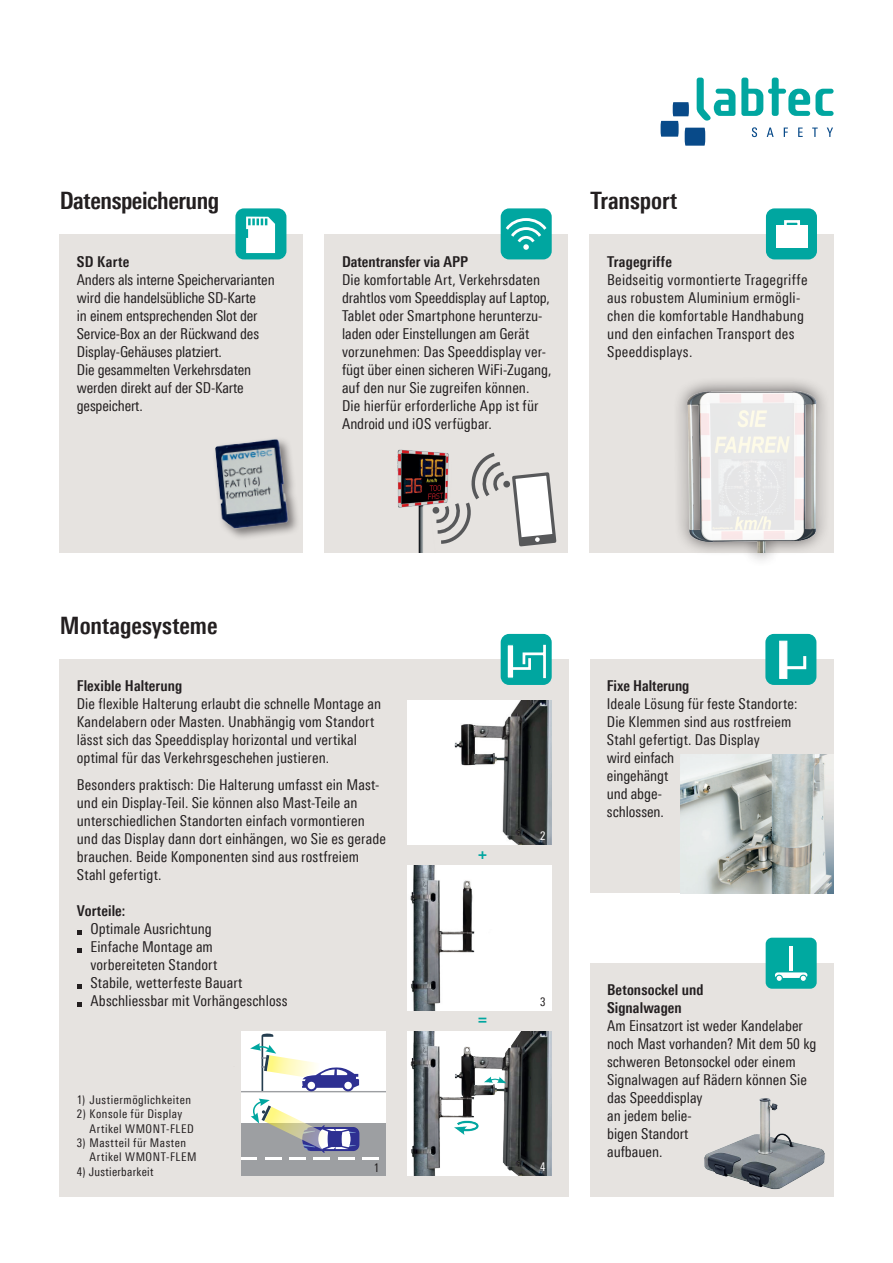
<style>
.page{position:relative;width:893px;height:1263px;background:#fff}
.page>*{position:absolute;margin:0;border:0;box-sizing:border-box;transform-origin:0 0}
.t1{font:700 24px "Linotype Univers 620 Cn";letter-spacing:-.005em;color:#231f20}
.t2{font:15px/18px "Linotype Univers 420 Cn";letter-spacing:.005em;color:#231f20}
.t3{font:700 15px "Linotype Univers 620 Cn";letter-spacing:.005em;color:#231f20}
.t4{font:700 15px "Linotype Univers 620 Cn";color:#00a6a0}
.t5{font:12px "Linotype Univers 420 Cn";letter-spacing:.04em;color:#231f20}
.t6{font:12px "Linotype Univers 420 Cn";color:#fff}
.s1{font-family:"Linotype Univers 620 Cn";font-weight:700}
</style>
<div class="page">
<svg style="left:661px;top:78px;width:74px;height:68px"></svg>
<svg style="left:741px;top:78px;width:93px;height:38px"></svg>
<svg style="left:752px;top:127px;width:5px;height:10px"></svg>
<svg style="left:767px;top:128px;width:7px;height:9px"></svg>
<svg style="left:784px;top:128px;width:4px;height:9px"></svg>
<svg style="left:798px;top:128px;width:5px;height:9px"></svg>
<svg style="left:812px;top:128px;width:6px;height:9px"></svg>
<svg style="left:827px;top:128px;width:6px;height:9px"></svg>
<div style="left:59px;top:659px;width:509px;height:538px;background:#e6e3e0"></div>
<div style="left:241px;top:1091px;width:145px;height:85px;background:#fff"></div>
<div style="left:241px;top:1124px;width:145px;height:52px;background:#9d9fa2"></div>
<hr style="left:314px;top:1157px;width:16px;height:3px;background:#fff">
<hr style="left:289px;top:1157px;width:16px;height:3px;background:#fff">
<hr style="left:338px;top:1157px;width:16px;height:3px;background:#fff">
<hr style="left:265px;top:1157px;width:16px;height:3px;background:#fff">
<hr style="left:241px;top:1157px;width:16px;height:3px;background:#fff">
<hr style="left:363px;top:1157px;width:16px;height:3px;background:#fff">
<div style="left:241px;top:1031px;width:145px;height:65px;background:#fff"></div>
<hr style="left:241px;top:1091px;width:145px;height:1px;background:#9d9fa2">
<img style="left:407px;top:1031px;width:145px;height:145px">
<img style="left:407px;top:700px;width:145px;height:145px">
<img style="left:407px;top:865px;width:145px;height:145px">
<div style="left:325px;top:234px;width:243px;height:319px;background:#e6e3e0"></div>
<div style="left:59px;top:234px;width:244px;height:319px;background:#e6e3e0"></div>
<div style="left:590px;top:659px;width:244px;height:234px;background:#e6e3e0"></div>
<div style="left:590px;top:234px;width:244px;height:319px;background:#e6e3e0"></div>
<div style="left:590px;top:963px;width:243px;height:234px;background:#e6e3e0"></div>
<svg style="left:77px;top:930px;width:4px;height:4px"></svg>
<svg style="left:77px;top:948px;width:4px;height:4px"></svg>
<svg style="left:77px;top:984px;width:4px;height:4px"></svg>
<svg style="left:77px;top:1002px;width:4px;height:4px"></svg>
<img style="left:215px;top:439px;width:83px;height:99px">
<img style="left:680px;top:754px;width:153px;height:139px">
<img style="left:704px;top:1098px;width:121px;height:92px">
<div style="left:673px;top:376px;width:158px;height:191px;background:#231f20;opacity:.75"></div>
<img style="left:688px;top:386px;width:135px;height:167px">
<svg style="left:700px;top:393px;width:103px;height:147px"></svg>
<div style="left:766px;top:938px;width:51px;height:51px;background:#00a9a0;border-radius:6px"></div>
<hr style="left:790px;top:946px;width:3px;height:27px;background:#fff">
<div style="left:774px;top:972px;width:34px;height:7px;background:#fff;border-radius:4px"></div>
<div style="left:773px;top:971px;width:36px;height:8px;border:2px solid #00a6a0;border-radius:4px"></div>
<svg style="left:776px;top:975px;width:6px;height:5px"></svg>
<div style="left:775px;top:975px;width:8px;height:7px;border:1px solid #00a6a0;border-radius:50%"></div>
<svg style="left:800px;top:975px;width:6px;height:5px"></svg>
<div style="left:800px;top:975px;width:7px;height:7px;border:1px solid #00a6a0;border-radius:50%"></div>
<img style="left:397px;top:449px;width:35px;height:104px">
<svg style="left:432px;top:452px;width:125px;height:95px"></svg>
<div style="left:235px;top:208px;width:51px;height:51px;background:#00a6a0;border-radius:8px"></div>
<svg style="left:246px;top:217px;width:29px;height:36px"></svg>
<div style="left:501px;top:208px;width:51px;height:51px;background:#00a6a0;border-radius:8px"></div>
<svg style="left:505px;top:218px;width:42px;height:32px"></svg>
<div style="left:766px;top:208px;width:51px;height:51px;background:#00a6a0;border-radius:8px"></div>
<div style="left:776px;top:225px;width:31px;height:23px;background:#fff"></div>
<div style="left:784px;top:220px;width:16px;height:8px;border:3px solid #fff"></div>
<div style="left:765px;top:634px;width:51px;height:51px;background:#00a6a0;border-radius:8px"></div>
<div style="left:779px;top:641px;width:8px;height:38px;background:#fff;border:1px solid #fff"></div>
<svg style="left:779px;top:653px;width:28px;height:18px"></svg>
<div style="left:501px;top:634px;width:51px;height:51px;background:#00a6a0;border-radius:8px"></div>
<svg style="left:507px;top:644px;width:39px;height:35px"></svg>
<svg style="left:250px;top:1033px;width:109px;height:58px"></svg>
<svg style="left:251px;top:1098px;width:108px;height:55px"></svg>
<p class="t1" style="left:60px;top:186px;width:161px">Datenspeicherung</p>
<p class="t1" style="left:590px;top:186px;width:88px">Transport</p>
<p class="t2" style="left:77px;top:252px;width:199px"><span class="s1">SD Karte<br></span>Anders als interne Speichervarianten wird die handelsübliche SD-Karte</p>
<p class="t2" style="left:77px;top:306px;width:184px;text-align:justify">in einem entsprechenden Slot der Service-Box an der Rückwand des Display-Gehäuses platziert.</p>
<p class="t2" style="left:77px;top:360px;width:176px">Die gesammelten Verkehrsdaten werden direkt auf der SD-Karte gespeichert.</p>
<p class="t2" style="left:342px;top:252px;width:209px"><span class="s1">Datentransfer via APP<br></span>Die komfortable Art, Verkehrsdaten drahtlos vom Speeddisplay auf Laptop,</p>
<p class="t2" style="left:342px;top:306px;width:202px">Tablet oder Smartphone herunterzu-</p>
<p class="t2" style="left:342px;top:324px;width:189px">laden oder Einstellungen am Gerät</p>
<p class="t2" style="left:342px;top:342px;width:205px">vorzunehmen: Das Speeddisplay ver-</p>
<p class="t2" style="left:342px;top:360px;width:211px">fügt über einen sicheren WiFi-Zugang,</p>
<p class="t2" style="left:342px;top:378px;width:198px">auf den nur Sie zugreifen können.<br>Die hierfür erforderliche App ist für<br>Android und iOS verfügbar.</p>
<p class="t2" style="left:607px;top:252px;width:202px"><span class="s1">Tragegriffe<br></span>Beidseitig vormontierte Tragegriffe aus robustem Aluminium ermögli&shy;chen die komfortable Handhabung und den einfachen Transport des<br>Speeddisplays.</p>
<p class="t1" style="left:60px;top:611px;width:159px">Montagesysteme</p>
<p class="t3" style="left:77px;top:677px;width:107px">Flexible Halterung</p>
<p class="t2" style="left:77px;top:695px;width:306px">Die flexible Halterung erlaubt die schnelle Montage an Kandelabern oder Masten. Unabhängig vom Standort lässt sich das Speeddisplay horizontal und vertikal optimal für das Verkehrsgeschehen justieren.</p>
<p class="t2" style="left:77px;top:776px;width:304px">Besonders praktisch: Die Halterung umfasst ein Mast&shy;und ein Display-Teil. Sie können also Mast-Teile an</p>
<p class="t2" style="left:77px;top:812px;width:311px">unterschiedlichen Standorten einfach vormontieren und das Display dann dort einhängen, wo Sie es gerade brauchen. Beide Komponenten sind aus rostfreiem</p>
<p class="t2" style="left:77px;top:866px;width:86px">Stahl gefertigt.</p>
<p class="t3" style="left:77px;top:902px;width:50px">Vorteile:</p>
<p class="t2" style="left:90px;top:920px;width:199px">Optimale Ausrichtung<br>Einfache Montage am vorbereiteten Standort<br>Stabile, wetterfeste Bauart<br>Abschliessbar mit Vorhängeschloss</p>
<p class="t5" style="left:77px;top:1092px;width:116px">1) Justiermöglichkeiten</p>
<p class="t5" style="left:77px;top:1107px;width:107px">2) Konsole für Display</p>
<p class="t5" style="left:90px;top:1121px;width:106px">Artikel WMONT-FLED</p>
<p class="t5" style="left:77px;top:1136px;width:111px">3) Mastteil für Masten</p>
<p class="t5" style="left:90px;top:1150px;width:109px">Artikel WMONT-FLEM</p>
<p class="t5" style="left:77px;top:1164px;width:78px">4) Justierbarkeit</p>
<p class="t5" style="left:374px;top:1160px;width:7px">1</p>
<p class="t4" style="left:478px;top:844px;width:10px">+</p>
<p class="t6" style="left:540px;top:829px;width:7px">2</p>
<p class="t4" style="left:478px;top:1009px;width:10px">=</p>
<p class="t5" style="left:540px;top:995px;width:7px">3</p>
<p class="t6" style="left:540px;top:1160px;width:7px">4</p>
<p class="t3" style="left:607px;top:677px;width:84px">Fixe Halterung</p>
<p class="t2" style="left:607px;top:695px;width:192px">Ideale Lösung für feste Standorte:</p>
<p class="t2" style="left:607px;top:713px;width:186px">Die Klemmen sind aus rostfreiem<br>Stahl gefertigt. Das Display</p>
<p class="t2" style="left:607px;top:749px;width:69px">wird einfach</p>
<p class="t2" style="left:607px;top:767px;width:63px">eingehängt</p>
<p class="t2" style="left:607px;top:785px;width:57px">und abge-</p>
<p class="t2" style="left:607px;top:803px;width:59px">schlossen.</p>
<p class="t3" style="left:607px;top:981px;width:98px">Betonsockel und</p>
<p class="t3" style="left:607px;top:999px;width:76px">Signalwagen</p>
<p class="t2" style="left:607px;top:1017px;width:211px">Am Einsatzort ist weder Kandelaber noch Mast vorhanden? Mit dem 50 kg</p>
<p class="t2" style="left:607px;top:1053px;width:201px">schweren Betonsockel oder einem<br>Signalwagen auf Rädern können Sie</p>
<p class="t2" style="left:607px;top:1089px;width:97px">das Speeddisplay</p>
<p class="t2" style="left:607px;top:1107px;width:86px">an jedem belie-</p>
<p class="t2" style="left:607px;top:1125px;width:83px">bigen Standort</p>
<p class="t2" style="left:607px;top:1143px;width:57px">aufbauen.</p>
</div>
